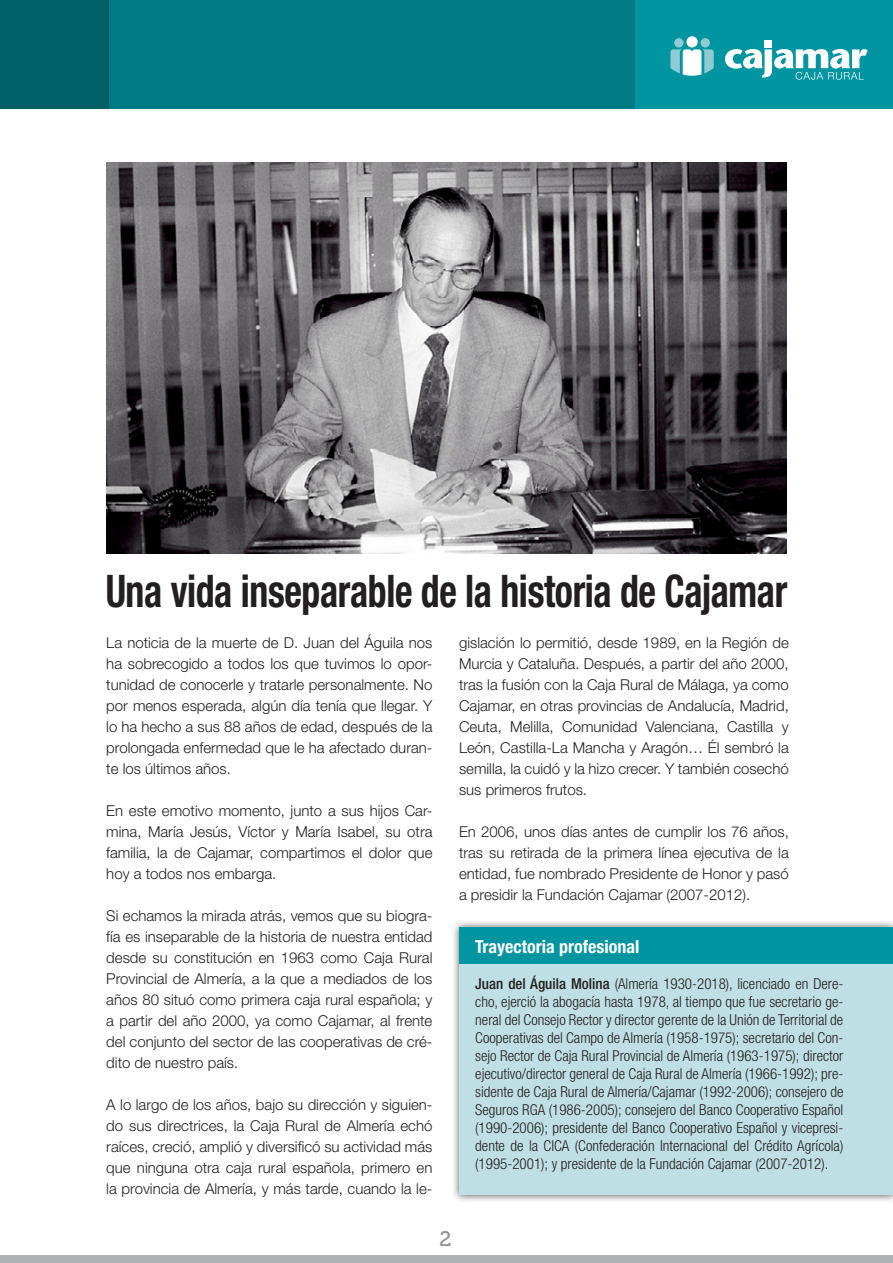
<style>
.page{position:relative;width:893px;height:1263px;background:#fff}
.page>*{position:absolute;margin:0;border:0;box-sizing:border-box;transform-origin:0 0}
.t1{font:700 condensed 45px "Helvetica Neue LT Std";letter-spacing:-.01em;color:#231f20;scale:.84 1}
.t2{font:21px "Museo 500";color:#919396}
.t3{font:700 condensed 18px "Helvetica Neue LT Std";color:#fff}
.t4{font:300 15px/21px "Helvetica Neue LT Std";color:#231f20;text-align:justify}
.t5{font:300 condensed 15px/18px "Helvetica Neue LT Std";color:#231f20;text-align:justify}
.s1{font-weight:500}
</style>
<div class="page">
<div style="left:451px;top:919px;width:442px;height:284px;background:#231f20;opacity:.75"></div>
<div style="left:459px;top:927px;width:434px;height:268px;background:#c0dfe4"></div>
<div style="left:459px;top:927px;width:434px;height:37px;background:#0095a1"></div>
<img style="left:106px;top:162px;width:681px;height:392px">
<div style="left:0;top:0;width:893px;height:108px;background:#0095a1"></div>
<div style="left:0;top:0;width:108px;height:108px;background:#006169"></div>
<div style="left:108px;top:0;width:526px;height:108px;background:#007b85"></div>
<div style="left:0;top:1256px;width:893px;height:7px;background:#b0b1b5"></div>
<div style="left:686px;top:36px;width:12px;height:12px;background:#fff;border-radius:50%"></div>
<div style="left:674px;top:38px;width:10px;height:9px;background:#8fcbd2;border-radius:50%"></div>
<div style="left:701px;top:38px;width:9px;height:9px;background:#8fcbd2;border-radius:50%"></div>
<svg style="left:670px;top:49px;width:44px;height:27px"></svg>
<svg style="left:725px;top:49px;width:143px;height:31px"></svg>
<div style="left:765px;top:40px;width:7px;height:8px;background:#fff"></div>
<h1 class="t1" style="left:106px;top:564px;width:813px">Una vida inseparable de la historia de Cajamar</h1>
<p class="t4" style="left:106px;top:632px;width:328px">La noticia de la muerte de D. Juan del Águila nos ha sobrecogido a todos los que tuvimos lo opor&shy;tunidad de conocerle y tratarle personalmente. No por menos esperada, algún día tenía que llegar. Y lo ha hecho a sus 88 años de edad, después de la prolongada enfermedad que le ha afectado duran&shy;te los últimos años.</p>
<p class="t4" style="left:106px;top:800px;width:328px">En este emotivo momento, junto a sus hijos Car&shy;mina, María Jesús, Víctor y María Isabel, su otra familia, la de Cajamar, compartimos el dolor que hoy a todos nos embarga.</p>
<p class="t4" style="left:106px;top:905px;width:328px">Si echamos la mirada atrás, vemos que su biogra&shy;fía es inseparable de la historia de nuestra entidad desde su constitución en 1963 como Caja Rural Provincial de Almería, a la que a mediados de los años 80 situó como primera caja rural española; y a partir del año 2000, ya como Cajamar, al frente del conjunto del sector de las cooperativas de cré&shy;dito de nuestro país.</p>
<p class="t4" style="left:106px;top:1094px;width:328px">A lo largo de los años, bajo su dirección y siguien&shy;do sus directrices, la Caja Rural de Almería echó raíces, creció, amplió y diversificó su actividad más que ninguna otra caja rural española, primero en la provincia de Almería, y más tarde, cuando la le-</p>
<p class="t4" style="left:459px;top:631px;width:331px">gislación lo permitió, desde 1989, en la Región de Murcia y Cataluña. Después, a partir del año 2000, tras la fusión con la Caja Rural de Málaga, ya como Cajamar, en otras provincias de Andalucía, Madrid, Ceuta, Melilla, Comunidad Valenciana, Castilla y León, Castilla-La Mancha y Aragón… Él sembró la semilla, la cuidó y la hizo crecer. Y también cosechó sus primeros frutos.</p>
<p class="t4" style="left:459px;top:820px;width:331px">En 2006, unos días antes de cumplir los 76 años, tras su retirada de la primera línea ejecutiva de la entidad, fue nombrado Presidente de Honor y pasó a presidir la Fundación Cajamar (2007-2012).</p>
<p class="t3" style="left:475px;top:935px;width:166px">Trayectoria profesional</p>
<p class="t5" style="left:475px;top:974px;width:370px"><span class="s1">Juan del Águila Molina</span> (Almería 1930-2018), licenciado en Dere&shy;cho, ejerció la abogacía hasta 1978, al tiempo que fue secretario ge&shy;neral del Consejo Rector y director gerente de la Unión de Territorial de Cooperativas del Campo de Almería (1958-1975); secretario del Con&shy;sejo Rector de Caja Rural Provincial de Almería (1963-1975); director ejecutivo/director general de Caja Rural de Almería (1966-1992); pre&shy;sidente de Caja Rural de Almería/Cajamar (1992-2006); consejero de Seguros RGA (1986-2005); consejero del Banco Cooperativo Español (1990-2006); presidente del Banco Cooperativo Español y vicepresi&shy;dente de la CICA (Confederación Internacional del Crédito Agrícola) (1995-2001); y presidente de la Fundación Cajamar (2007-2012).</p>
<h2 class="t2" style="left:439px;top:1227px;width:14px">2</h2>
</div>
